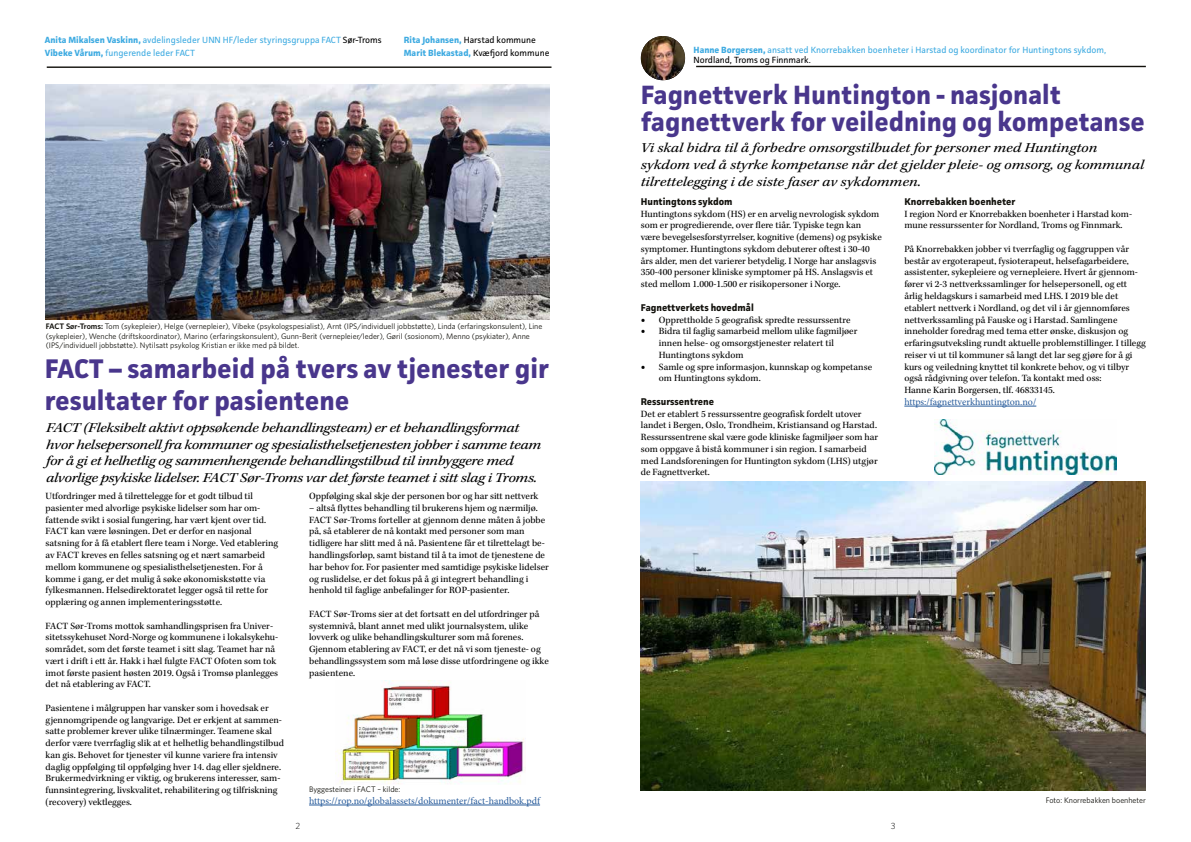
<style>
.page{position:relative;width:1191px;height:842px;background:#fff}
.page>*{position:absolute;margin:0;border:0;box-sizing:border-box;transform-origin:0 0}
.t1{font:700 27px/32.4px "Facit";color:#49368c}
.t2{font:700 26.5px/27px "Facit";color:#49368c}
.t3{font:italic 14px/16.8px "Kepler Std";letter-spacing:-.015em;color:#000;scale:1.15 1}
.t4{font:10px "Minion Pro";letter-spacing:-.005em;color:#275b9b}
.t5{font:9.8px/11.8px "Kepler Std";color:#000}
.t6{font:700 9.8px "Facit";color:#12110c}
.t7{font:9px/10px "Facit";color:#3daae1}
.t8{font:9px/13px "Facit";color:#000}
.t9{font:300 9px "Whitney";color:#000}
.t10{font:8px/9.6px "Whitney";color:#12110c}
.s1{font-weight:700}
.s2{color:#000}
.s3{font-weight:700;color:#3daae1}
.s4{font-weight:600}
.s5{font-family:"Minion Pro";font-size:12px}
</style>
<div class="page">
<img style="left:45px;top:84px;width:504px;height:235px">
<img style="left:641px;top:36px;width:44px;height:44px;border-radius:22px">
<hr style="left:696px;top:66px;width:449px;height:1px;background:#12110c">
<hr style="left:904px;top:406px;width:132px;height:1px;background:#275b9b">
<img style="left:641px;top:481px;width:504px;height:309px">
<img style="left:336px;top:680px;width:189px;height:104px">
<hr style="left:309px;top:805px;width:231px;height:1px;background:#275b9b">
<hr style="left:47px;top:66px;width:504px;height:2px;background:#12110c">
<img style="left:934px;top:419px;width:182px;height:55px">
<p class="t7" style="left:45px;top:33px;width:338px;line-height:13px"><span class="s1">Anita Mikalsen Vaskinn,</span> avdelingsleder UNN HF/leder styringsgruppa FACT <span class="s2">Sør-Troms<br></span><span class="s1">Vibeke Vårum,</span> fungerende leder FACT</p>
<p class="t8" style="left:404px;top:33px;width:147px"><span class="s3">Rita Johansen,</span> Harstad kommune<br><span class="s3">Marit Blekastad,</span> Kvæfjord kommune</p>
<p class="t10" style="left:46px;top:321px;width:498px"><span class="s4">FACT Sør-Troms:</span> Tom (sykepleier), Helge (vernepleier), Vibeke (psykologspesialist), Arnt (IPS/individuell jobbstøtte), Linda (erfaringskonsulent), Line (sykepleier), Wenche (driftskoordinator), Marino (erfaringskonsulent), Gunn-Berit (vernepleier/leder), Gøril (sosionom), Menno (psykiater), Anne (IPS/individuell jobbstøtte). Nytilsatt psykolog Kristian er ikke med på bildet.</p>
<h1 class="t1" style="left:45px;top:351px;width:506px">FACT – samarbeid på tvers av tjenester gir resultater for pasientene</h1>
<p class="t3" style="left:46px;top:420px;width:432px">FACT (Fleksibelt aktivt oppsøkende behandlingsteam) er et behandlingsformat hvor helsepersonell fra kommuner og spesialisthelsetjenesten jobber i samme team for å gi et helhetlig og sammenhengende behandlingstilbud til innbyggere med alvorlige psykiske lidelser. FACT Sør-Troms var det første teamet i sitt slag i Troms.</p>
<p class="t5" style="left:46px;top:491px;width:234px">Utfordringer med å tilrettelegge for et godt tilbud til pasienter med alvorlige psykiske lidelser som har om&shy;fattende svikt i sosial fungering, har vært kjent over tid.<br>FACT kan være løsningen. Det er derfor en nasjonal satsning for å få etablert flere team i Norge. Ved etablering av FACT kreves en felles satsning og et nært samarbeid mellom kommunene og spesialisthelsetjenesten. For å komme i gang, er det mulig å søke økonomiskstøtte via fylkesmannen. Helsedirektoratet legger også til rette for opplæring og annen implementeringsstøtte.</p>
<p class="t5" style="left:46px;top:620px;width:234px">FACT Sør-Troms mottok samhandlingsprisen fra Univer&shy;sitetssykehuset Nord-Norge og kommunene i lokalsykehu&shy;sområdet, som det første teamet i sitt slag. Teamet har nå vært i drift i ett år. Hakk i hæl fulgte FACT Ofoten som tok imot første pasient høsten 2019. Også i Tromsø planlegges det nå etablering av FACT.</p>
<p class="t5" style="left:46px;top:702px;width:240px">Pasientene i målgruppen har vansker som i hovedsak er gjennomgripende og langvarige. Det er erkjent at sammen&shy;satte problemer krever ulike tilnærminger. Teamene skal derfor være tverrfaglig slik at et helhetlig behandlingstilbud kan gis. Behovet for tjenester vil kunne variere fra intensiv daglig oppfølging til oppfølging hver 14. dag eller sjeldnere.<br>Brukermedvirkning er viktig, og brukerens interesser, sam&shy;funnsintegrering, livskvalitet, rehabilitering og tilfriskning (recovery) vektlegges.</p>
<p class="t5" style="left:309px;top:491px;width:231px">Oppfølging skal skje der personen bor og har sitt nettverk</p>
<p class="t5" style="left:309px;top:502px;width:241px">– altså flyttes behandling til brukerens hjem og nærmiljø.<br>FACT Sør-Troms forteller at gjennom denne måten å jobbe på, så etablerer de nå kontakt med personer som man tidligere har slitt med å nå. Pasientene får et tilrettelagt be&shy;handlingsforløp, samt bistand til å ta imot de tjenestene de har behov for. For pasienter med samtidige psykiske lidelser og ruslidelse, er det fokus på å gi integrert behandling i henhold til faglige anbefalinger for ROP-pasienter.</p>
<p class="t5" style="left:309px;top:608px;width:241px">FACT Sør-Troms sier at det fortsatt en del utfordringer på systemnivå, blant annet med ulikt journalsystem, ulike lovverk og ulike behandlingskulturer som må forenes.<br>Gjennom etablering av FACT, er det nå vi som tjeneste- og behandlingssystem som må løse disse utfordringene og ikke pasientene.</p>
<p class="t10" style="left:309px;top:784px;width:93px">Byggesteiner i FACT – kilde:</p>
<p class="t4" style="left:309px;top:794px;width:232px">https://rop.no/globalassets/dokumenter/fact-handbok.pdf</p>
<p class="t7" style="left:693px;top:45px;width:414px"><span class="s1">Hanne Borgersen,</span> ansatt ved Knorrebakken boenheter i Harstad og koordinator for Huntingtons sykdom,<br><span class="s2">Nordland, Troms og Finnmark.</span></p>
<h2 class="t2" style="left:641px;top:81px;width:505px">Fagnettverk Huntington - nasjonalt fagnettverk for veiledning og kompetanse</h2>
<h3 class="t3" style="left:641px;top:140px;width:439px">Vi skal bidra til å forbedre omsorgstilbudet for personer med Huntington sykdom ved å styrke kompetanse når det gjelder pleie- og omsorg, og kommunal tilrettelegging i de siste faser av sykdommen.</h3>
<p class="t6" style="left:904px;top:195px;width:113px">Knorrebakken boenheter</p>
<p class="t5" style="left:904px;top:208px;width:229px">I region Nord er Knorrebakken boenheter i Harstad kom&shy;mune ressurssenter for Nordland, Troms og Finnmark.</p>
<p class="t5" style="left:904px;top:243px;width:243px">På Knorrebakken jobber vi tverrfaglig og faggruppen vår består av ergoterapeut, fysioterapeut, helsefagarbeidere, assistenter, sykepleiere og vernepleiere. Hvert år gjennom&shy;fører vi 2-3 nettverkssamlinger for helsepersonell, og ett årlig heldagskurs i samarbeid med LHS. I 2019 ble det etablert nettverk i Nordland, og det vil i år gjennomføres nettverkssamling på Fauske og i Harstad. Samlingene inneholder foredrag med tema etter ønske, diskusjon og erfaringsutveksling rundt aktuelle problemstillinger. I tillegg reiser vi ut til kommuner så langt det lar seg gjøre for å gi kurs og veiledning knyttet til konkrete behov, og vi tilbyr også rådgivning over telefon. Ta kontakt med oss:<br>Hanne Karin Borgersen, tlf. 46833145.</p>
<p class="t4" style="left:904px;top:395px;width:133px">https:/fagnettverkhuntington.no/</p>
<p class="t6" style="left:641px;top:195px;width:93px">Huntingtons sykdom</p>
<p class="t5" style="left:641px;top:208px;width:242px">Huntingtons sykdom (HS) er en arvelig nevrologisk sykdom som er progredierende, over flere tiår. Typiske tegn kan være bevegelsesforstyrrelser, kognitive (demens) og psykiske symptomer. Huntingtons sykdom debuterer oftest i 30-40 års alder, men det varierer betydelig. I Norge har anslagsvis 350-400 personer kliniske symptomer på HS. Anslagsvis et sted mellom 1.000-1.500 er risikopersoner i Norge.</p>
<p class="t6" style="left:641px;top:301px;width:114px">Fagnettverkets hovedmål</p>
<p class="t5" style="left:641px;top:314px;width:211px"><span class="s5">•</span> Opprettholde 5 geografisk spredte ressurssentre</p>
<p class="t5" style="left:659px;top:326px;width:200px;text-indent:-18px"><span class="s5">•</span> Bidra til faglig samarbeid mellom ulike fagmiljøer innen helse- og omsorgstjenester relatert til<br>Huntingtons sykdom</p>
<p class="t5" style="left:659px;top:361px;width:215px;text-indent:-18px"><span class="s5">•</span> Samle og spre informasjon, kunnskap og kompetanse om Huntingtons sykdom.</p>
<p class="t6" style="left:641px;top:395px;width:75px">Ressurssentrene</p>
<p class="t5" style="left:641px;top:408px;width:239px">Det er etablert 5 ressurssentre geografisk fordelt utover landet i Bergen, Oslo, Trondheim, Kristiansand og Harstad.<br>Ressurssentrene skal være gode kliniske fagmiljøer som har som oppgave å bistå kommuner i sin region. I samarbeid med Landsforeningen for Huntington sykdom (LHS) utgjør de Fagnettverket.</p>
<p class="t10" style="left:1046px;top:795px;width:101px">Foto: Knorrebakken boenheter</p>
<p class="t9" style="left:295px;top:820px;width:6px">2</p>
<p class="t9" style="left:891px;top:820px;width:6px">3</p>
</div>
